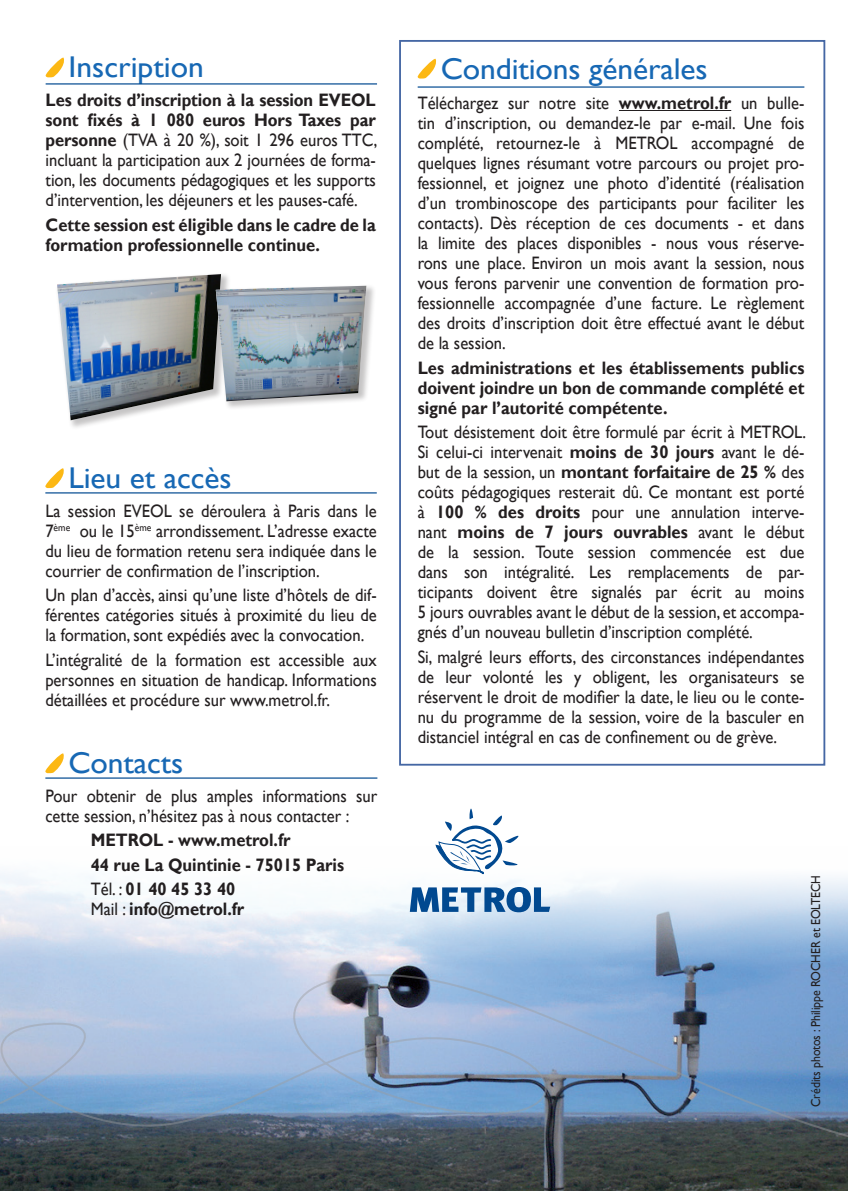
<style>
.page{position:relative;width:848px;height:1191px;background:#fff}
.page>*{position:absolute;margin:0;border:0;box-sizing:border-box;transform-origin:0 0}
.t1{font:30px "Gill Sans";letter-spacing:-.005em;color:#1768b4;scale:1.05 1}
.t2{font:18px/20px "Gill Sans";color:#231f20;text-align:justify;scale:.92 1}
.t3{font:700 18px/20px "Gill Sans";color:#231f20;scale:.92 1}
.t4{font:13px "Gill Sans";letter-spacing:-.005em;color:#231f20;scale:.91 1}
.s1{font-weight:700}
.s2{font-weight:400}
</style>
<div class="page">
<img style="left:0;top:872px;width:848px;height:94px">
<svg style="left:0;top:966px;width:848px;height:225px;background:#7188a2"></svg>
<svg style="left:45px;top:753px;width:19px;height:21px"></svg>
<hr style="left:45px;top:777px;width:332px;height:1px;background:#014990">
<div style="left:399px;top:40px;width:426px;height:725px;border:2px solid #4567a4"></div>
<svg style="left:417px;top:58px;width:19px;height:21px"></svg>
<hr style="left:619px;top:110px;width:112px;height:1px;background:#231f20">
<hr style="left:417px;top:86px;width:387px;height:2px;background:#014990">
<svg style="left:45px;top:57px;width:19px;height:21px"></svg>
<hr style="left:46px;top:83px;width:331px;height:2px;background:#014990">
<svg style="left:45px;top:468px;width:19px;height:21px"></svg>
<hr style="left:45px;top:492px;width:332px;height:1px;background:#014990">
<svg style="left:410px;top:887px;width:140px;height:25px;background:#5f8eba"></svg>
<svg style="left:435px;top:808px;width:84px;height:67px"></svg>
<div style="left:55px;top:272px;width:176px;height:158px;background:#231f20;opacity:.26"></div>
<div style="left:214px;top:284px;width:162px;height:127px;background:#231f20;opacity:.26"></div>
<img style="left:57px;top:274px;width:309px;height:146px">
<img style="left:216px;top:286px;width:150px;height:115px">
<h1 class="t1" style="left:69px;top:50px;width:130px">Inscription</h1>
<p class="t2" style="left:46px;top:90px;width:362px"><span class="s1">Les droits d’inscription à la session EVEOL sont fixés à 1 080 euros Hors Taxes par personne</span> (TVA à 20 %), soit 1 296 euros TTC, incluant la participation aux 2 journées de forma&shy;tion, les documents pédagogiques et les supports d’intervention, les déjeuners et les pauses-café.</p>
<p class="t3" style="left:46px;top:215px;width:360px">Cette session est éligible dans le cadre de la formation professionnelle continue.</p>
<h1 class="t1" style="left:68px;top:460px;width:157px">Lieu et accès</h1>
<p class="t2" style="left:45px;top:501px;width:362px">La session EVEOL se déroulera à Paris dans le 7<sup>ème</sup> ou le 15<sup>ème</sup> arrondissement. L’adresse exacte du lieu de formation retenu sera indiquée dans le courrier de confirmation de l’inscription.</p>
<p class="t2" style="left:45px;top:585px;width:362px">Un plan d’accès, ainsi qu’une liste d’hôtels de dif&shy;férentes catégories situés à proximité du lieu de la formation, sont expédiés avec la convocation.</p>
<p class="t2" style="left:45px;top:650px;width:362px">L’intégralité de la formation est accessible aux personnes en situation de handicap. Informations détaillées et procédure sur www.metrol.fr.</p>
<h1 class="t1" style="left:68px;top:745px;width:111px">Contacts</h1>
<p class="t2" style="left:45px;top:786px;width:362px">Pour obtenir de plus amples informations sur cette session, n’hésitez pas à nous contacter :</p>
<p class="t3" style="left:91px;top:828px;width:277px;line-height:24.6px">METROL - www.metrol.fr<br>44 rue La Quintinie - 75015 Paris<br><span class="s2">Tél. :</span> 01 40 45 33 40</p>
<p class="t3" style="left:91px;top:900px;width:168px"><span class="s2">Mail :</span> info@metrol.fr</p>
<h1 class="t1" style="left:440px;top:51px;width:256px">Conditions générales</h1>
<p class="t2" style="left:417px;top:93px;width:422px">Téléchargez sur notre site <span class="s1">www.metrol.fr</span> un bulle&shy;tin d’inscription, ou demandez-le par e-mail. Une fois complété, retournez-le à METROL accompagné de quelques lignes résumant votre parcours ou projet pro&shy;fessionnel, et joignez une photo d’identité (réalisation d’un trombinoscope des participants pour faciliter les contacts). Dès réception de ces documents - et dans la limite des places disponibles - nous vous réserve&shy;rons une place. Environ un mois avant la session, nous vous ferons parvenir une convention de formation pro&shy;fessionnelle accompagnée d’une facture. Le règlement des droits d’inscription doit être effectué avant le début de la session.</p>
<p class="t3" style="left:417px;top:358px;width:422px;text-align:justify">Les administrations et les établissements publics doivent joindre un bon de commande complété et signé par l’autorité compétente.</p>
<p class="t2" style="left:417px;top:422px;width:423px">Tout désistement doit être formulé par écrit à METROL.<br>Si celui-ci intervenait <span class="s1">moins de 30 jours</span> avant le dé&shy;but de la session, un <span class="s1">montant forfaitaire de 25 %</span> des coûts pédagogiques resterait dû. Ce montant est porté à <span class="s1">100 % des droits</span> pour une annulation interve&shy;nant <span class="s1">moins de 7 jours ouvrables</span> avant le début de la session. Toute session commencée est due dans son intégralité. Les remplacements de par&shy;ticipants doivent être signalés par écrit au moins 5 jours ouvrables avant le début de la session, et accompa&shy;gnés d’un nouveau bulletin d’inscription complété.</p>
<p class="t2" style="left:417px;top:647px;width:422px">Si, malgré leurs efforts, des circonstances indépendantes de leur volonté les y obligent, les organisateurs se réservent le droit de modifier la date, le lieu ou le conte&shy;nu du programme de la session, voire de la basculer en distanciel intégral en cas de confinement ou de grève.</p>
<p class="t4" style="left:808px;top:1106px;width:256px;rotate:-90deg">Crédits photos : Philippe ROCHER et EOLTECH</p>
</div>
